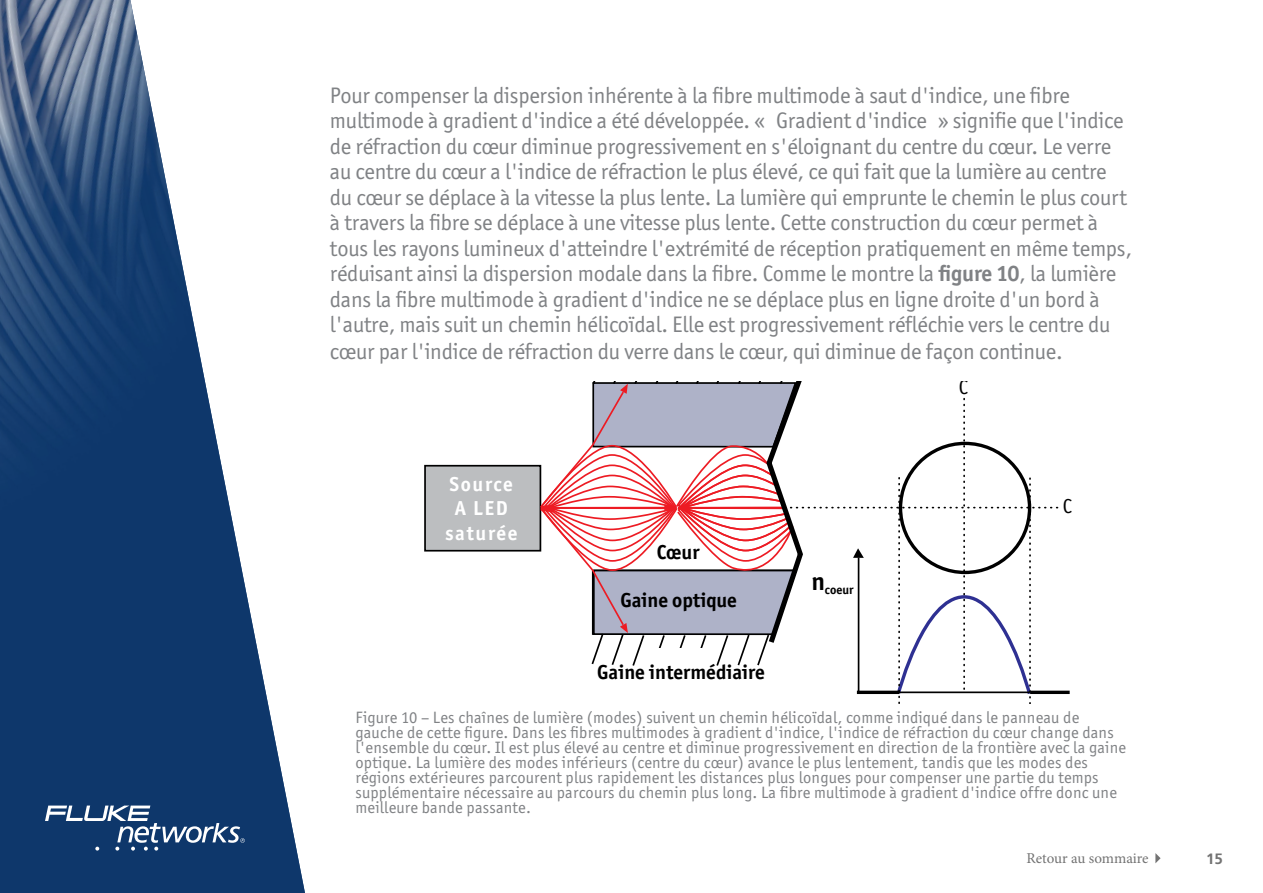
<style>
.page{position:relative;width:1263px;height:893px;background:#fff}
.page>*{position:absolute;margin:0;border:0;box-sizing:border-box;transform-origin:0 0}
.t1{font:22.5px/25.7px "Officina Sans ITC Std";letter-spacing:-.01em;color:#808285}
.t2{font:700 20.25px "Officina Sans ITC Std";color:#000}
.t3{font:700 20.25px/24.3px "Officina Sans ITC Std";letter-spacing:.075em;color:#fff;text-align:center}
.t4{font:20.25px "Officina Sans ITC Std";color:#000}
.t5{font:16.5px/15px "Officina Sans ITC Std";letter-spacing:.01em;color:#808285}
.t6{font:15px "Minion Pro";letter-spacing:-.005em;color:#737373}
.t7{font:700 15px "Frutiger LT Std";color:#737373}
.t8{font:700 12.6px "Officina Sans ITC Std";color:#000}
.s1{font-weight:700}
</style>
<div class="page">
<img style="left:0;top:0;width:305px;height:893px">
<svg style="left:45px;top:806px;width:200px;height:45px;background:#385984"></svg>
<svg style="left:1155px;top:853px;width:5px;height:10px"></svg>
<div style="left:425px;top:466px;width:115px;height:85px;background:#bcbec0"></div>
<div style="left:424px;top:465px;width:117px;height:87px;border:2px solid #000"></div>
<hr style="left:1030px;top:691px;width:40px;height:3px;background:#000">
<svg style="left:539px;top:381px;width:521px;height:322px"></svg>
<p class="t1" style="left:330px;top:82px;width:804px">Pour compenser la dispersion inhérente à la fibre multimode à saut d'indice, une fibre multimode à gradient d'indice a été développée. « Gradient d'indice » signifie que l'indice de réfraction du cœur diminue progressivement en s'éloignant du centre du cœur. Le verre au centre du cœur a l'indice de réfraction le plus élevé, ce qui fait que la lumière au centre du cœur se déplace à la vitesse la plus lente. La lumière qui emprunte le chemin le plus court à travers la fibre se déplace à une vitesse plus lente. Cette construction du cœur permet à tous les rayons lumineux d'atteindre l'extrémité de réception pratiquement en même temps, réduisant ainsi la dispersion modale dans la fibre. Comme le montre la <span class="s1">figure 10</span>, la lumière dans la fibre multimode à gradient d'indice ne se déplace plus en ligne droite d'un bord à l'autre, mais suit un chemin hélicoïdal. Elle est progressivement réfléchie vers le centre du cœur par l'indice de réfraction du verre dans le cœur, qui diminue de façon continue.</p>
<p class="t3" style="left:445px;top:472px;width:74px">Source<br>A LED saturée</p>
<p class="t2" style="left:657px;top:540px;width:44px">Cœur</p>
<p class="t2" style="left:620px;top:587px;width:118px">Gaine optique</p>
<p class="t8" style="left:811px;top:582px;width:44px"><sup>n</sup>coeur</p>
<p class="t4" style="left:959px;top:375px;width:11px">C</p>
<p class="t4" style="left:1063px;top:495px;width:11px">C</p>
<p class="t2" style="left:597px;top:660px;width:169px">Gaine intermédiaire</p>
<p class="t5" style="left:355px;top:710px;width:772px">Figure 10 – Les chaînes de lumière (modes) suivent un chemin hélicoïdal, comme indiqué dans le panneau de gauche de cette figure. Dans les fibres multimodes à gradient d'indice, l'indice de réfraction du cœur change dans l'ensemble du cœur. Il est plus élevé au centre et diminue progressivement en direction de la frontière avec la gaine optique. La lumière des modes inférieurs (centre du cœur) avance le plus lentement, tandis que les modes des régions extérieures parcourent plus rapidement les distances plus longues pour compenser une partie du temps supplémentaire nécessaire au parcours du chemin plus long. La fibre multimode à gradient d'indice offre donc une meilleure bande passante.</p>
<p class="t6" style="left:1026px;top:848px;width:124px">Retour au sommaire</p>
<p class="t7" style="left:1206px;top:850px;width:18px">15</p>
</div>
